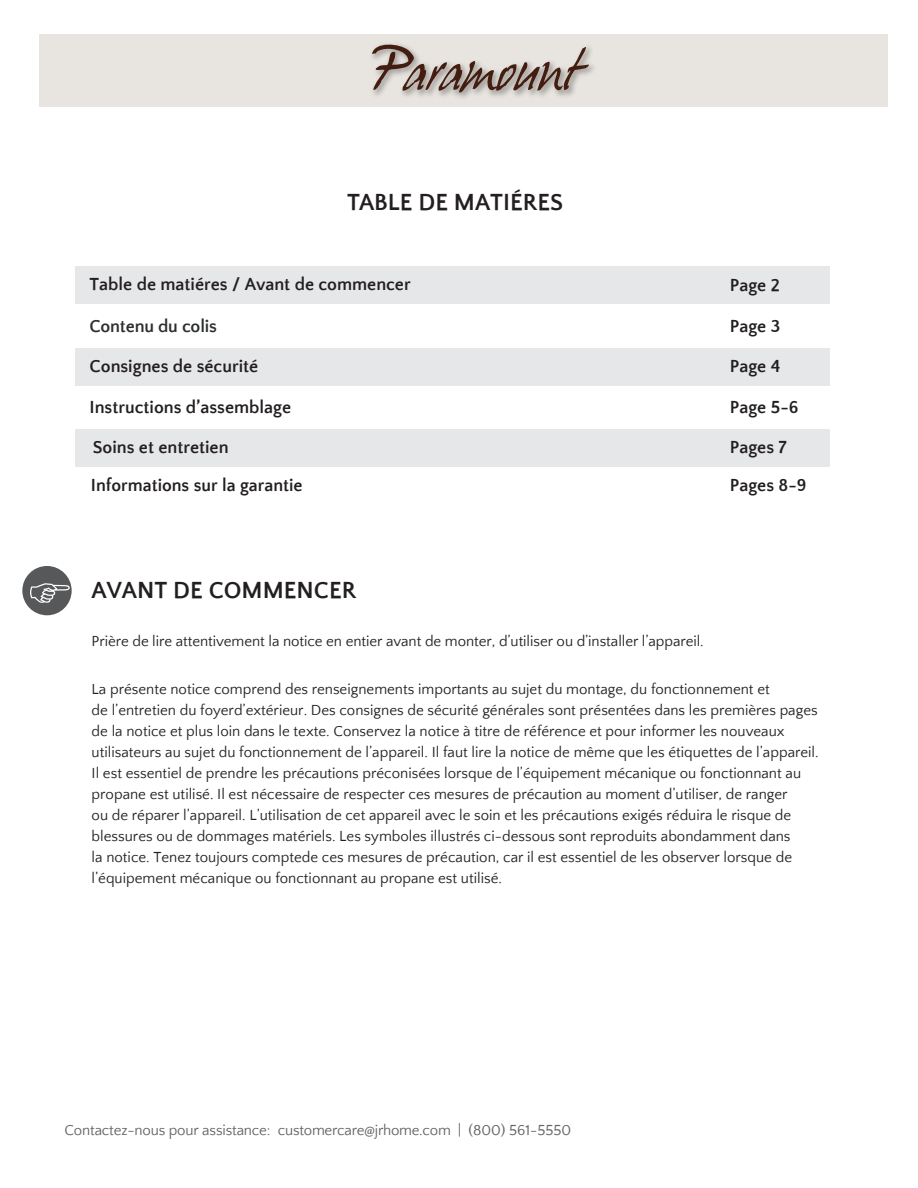
<style>
.page{position:relative;width:918px;height:1188px;background:#fff}
.page>*{position:absolute;margin:0;border:0;box-sizing:border-box;transform-origin:0 0}
.t1{font:700 24px "Quattrocento Sans";color:#231f20}
.t2{font:700 18px "Quattrocento Sans";color:#231f20}
.t3{font:700 18px "Quattrocento Sans";letter-spacing:-.01em;color:#2d2e2f}
.t4{font:15px/21px "Quattrocento Sans";color:#231f20}
.t5{font:15px "Quattrocento Sans";letter-spacing:-.01em;color:#636366}
</style>
<div class="page">
<div style="left:76px;top:266px;width:754px;height:38px;background:#e6e7e9"></div>
<div style="left:76px;top:348px;width:754px;height:38px;background:#e6e7e9"></div>
<div style="left:76px;top:429px;width:754px;height:38px;background:#e6e7e9"></div>
<div style="left:22px;top:566px;width:50px;height:49px;background:#57585a;border-radius:50%"></div>
<svg style="left:30px;top:583px;width:40px;height:20px"></svg>
<div style="left:39px;top:34px;width:849px;height:72px;background:#e8e5e0"></div>
<img style="left:373px;top:44px;width:221px;height:54px">
<svg style="left:372px;top:45px;width:217px;height:47px"></svg>
<h1 class="t1" style="left:347px;top:190px;width:217px">TABLE DE MATIÉRES</h1>
<p class="t2" style="left:90px;top:275px;width:323px">Table de matiéres / Avant de commencer</p>
<p class="t2" style="left:730px;top:276px;width:51px">Page 2</p>
<p class="t3" style="left:90px;top:316px;width:129px">Contenu du colis</p>
<p class="t2" style="left:730px;top:316px;width:52px">Page 3</p>
<p class="t2" style="left:90px;top:357px;width:170px">Consignes de sécurité</p>
<p class="t2" style="left:730px;top:357px;width:52px">Page 4</p>
<p class="t2" style="left:90px;top:397px;width:203px">Instructions d’assemblage</p>
<p class="t2" style="left:730px;top:397px;width:70px">Page 5-6</p>
<p class="t2" style="left:93px;top:437px;width:137px">Soins et entretien</p>
<p class="t2" style="left:730px;top:438px;width:58px">Pages 7</p>
<p class="t2" style="left:91px;top:476px;width:213px">Informations sur la garantie</p>
<p class="t2" style="left:730px;top:476px;width:78px">Pages 8-9</p>
<h1 class="t1" style="left:92px;top:578px;width:266px">AVANT DE COMMENCER</h1>
<p class="t4" style="left:92px;top:631px;width:614px">Prière de lire attentivement la notice en entier avant de monter, d’utiliser ou d’installer l’appareil.</p>
<p class="t4" style="left:92px;top:679px;width:729px">La présente notice comprend des renseignements importants au sujet du montage, du fonctionnement et<br>de l’entretien du foyerd’extérieur. Des consignes de sécurité générales sont présentées dans les premières pages de la notice et plus loin dans le texte. Conservez la notice à titre de référence et pour informer les nouveaux utilisateurs au sujet du fonctionnement de l’appareil. Il faut lire la notice de même que les étiquettes de l’appareil.<br>Il est essentiel de prendre les précautions préconisées lorsque de l’équipement mécanique ou fonctionnant au propane est utilisé. Il est nécessaire de respecter ces mesures de précaution au moment d’utiliser, de ranger<br>ou de réparer l’appareil. L’utilisation de cet appareil avec le soin et les précautions exigés réduira le risque de blessures ou de dommages matériels. Les symboles illustrés ci-dessous sont reproduits abondamment dans<br>la notice. Tenez toujours comptede ces mesures de précaution, car il est essentiel de les observer lorsque de l’équipement mécanique ou fonctionnant au propane est utilisé.</p>
<p class="t5" style="left:64px;top:1122px;width:508px">Contactez-nous pour assistance: customercare@jrhome.com | (800) 561-5550</p>
</div>
